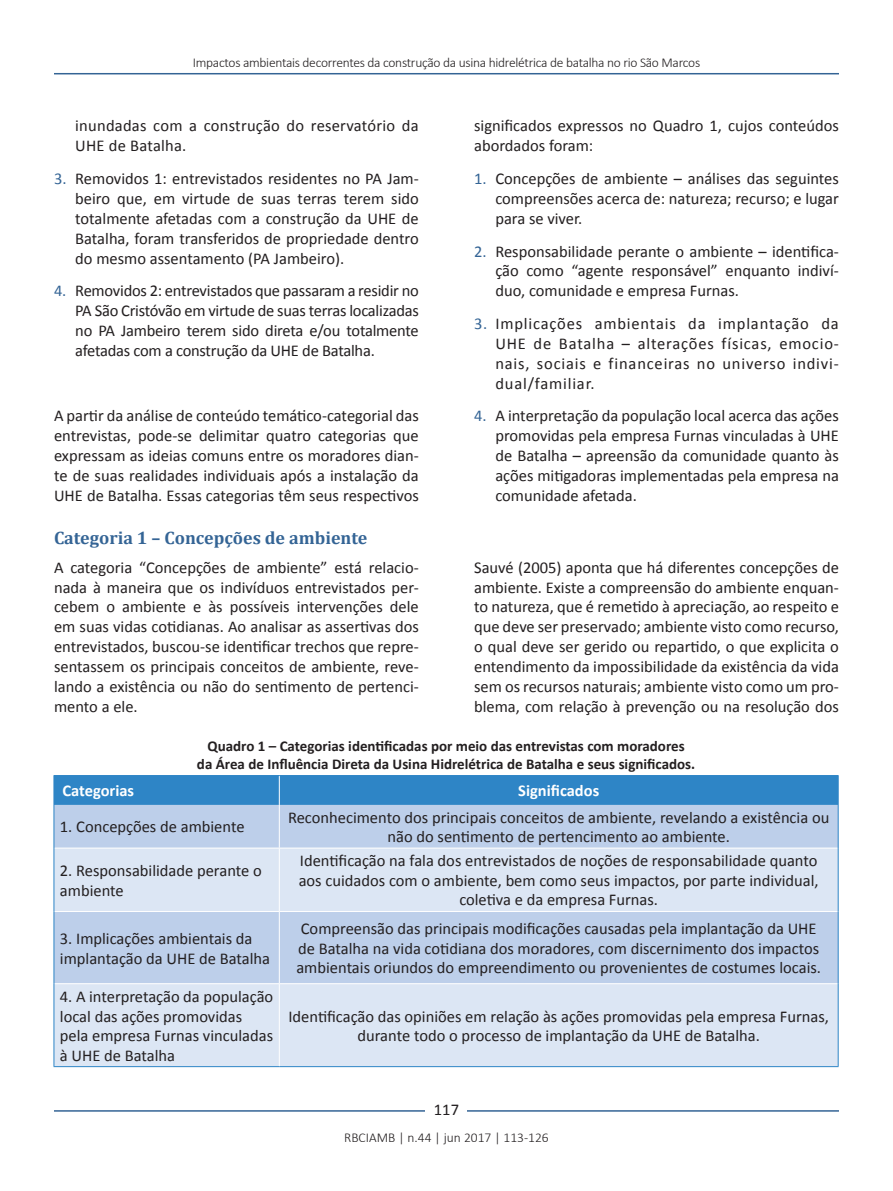
<style>
.page{position:relative;width:893px;height:1191px;background:#fff}
.page>*{position:absolute;margin:0;border:0;box-sizing:border-box;transform-origin:0 0}
.zp_SUB2{font:700 18px "Cambria";color:#346495}
.zp_texto{font:16.5px/20px "Calibri";color:#231f20;text-align:justify}
.zp_Bullet_1{font:16.5px/20px "Calibri";color:#231f20;text-align:justify}
.zp_tabela_texto{font:16.5px/19.5px "Calibri";color:#231f20}
.zp_tabela_primeira_l{font:700 16.5px "Calibri";color:#fff}
.zp_tabela_título{font:700 15px/18px "Calibri";color:#231f20;text-align:center}
.t1{font:300 13.5px "Calibri";letter-spacing:-.02em;color:#231f20}
.t2{font:300 13.5px "Calibri";color:#231f20}
.s1{color:#346495}
</style>
<div class="page">
<hr style="left:54px;top:73px;width:785px;height:1px;background:#346495">
<hr style="left:54px;top:1110px;width:785px;height:1px;background:#346495">
<div style="left:426px;top:1096px;width:41px;height:26px;background:#fff"></div>
<div style="left:55px;top:805px;width:783px;height:42px;background:#bdcfea"></div>
<svg style="left:55px;top:848px;width:783px;height:218px;background:#d1def0"></svg>
<hr style="left:279px;top:805px;width:1px;height:42px;background:#fff">
<hr style="left:279px;top:848px;width:1px;height:63px;background:#fff">
<hr style="left:54px;top:911px;width:225px;height:1px;background:#fff">
<hr style="left:279px;top:911px;width:559px;height:1px;background:#fff">
<hr style="left:279px;top:912px;width:1px;height:71px;background:#fff">
<hr style="left:54px;top:983px;width:225px;height:1px;background:#fff">
<hr style="left:279px;top:983px;width:559px;height:1px;background:#fff">
<hr style="left:279px;top:984px;width:1px;height:82px;background:#fff">
<div style="left:54px;top:775px;width:785px;height:30px;background:#2e85c6"></div>
<hr style="left:54px;top:805px;width:1px;height:43px;background:#2e85c6">
<hr style="left:838px;top:805px;width:1px;height:43px;background:#2e85c6">
<hr style="left:54px;top:848px;width:1px;height:63px;background:#2e85c6">
<hr style="left:838px;top:848px;width:1px;height:63px;background:#2e85c6">
<hr style="left:54px;top:911px;width:1px;height:72px;background:#2e85c6">
<hr style="left:838px;top:911px;width:1px;height:72px;background:#2e85c6">
<hr style="left:54px;top:983px;width:1px;height:83px;background:#2e85c6">
<hr style="left:838px;top:983px;width:1px;height:83px;background:#2e85c6">
<hr style="left:54px;top:1066px;width:225px;height:1px;background:#2e85c6">
<hr style="left:279px;top:1066px;width:559px;height:1px;background:#2e85c6">
<p class="t1" style="left:193px;top:54px;width:509px">Impactos ambientais decorrentes da construção da usina hidrelétrica de batalha no rio São Marcos</p>
<p class="zp_Bullet_1" style="left:75px;top:116px;width:345px">inundadas com a construção do reservatório da<br>UHE de Batalha.</p>
<p class="zp_Bullet_1" style="left:75px;top:168px;width:345px;text-indent:-21px"><span class="s1">3.</span> Removidos 1: entrevistados residentes no PA Jam&shy;beiro que, em virtude de suas terras terem sido totalmente afetadas com a construção da UHE de Batalha, foram transferidos de propriedade dentro do mesmo assentamento (PA Jambeiro).</p>
<p class="zp_Bullet_1" style="left:75px;top:280px;width:345px;text-indent:-21px"><span class="s1">4.</span> Removidos 2: entrevistados que passaram a residir no PA São Cristóvão em virtude de suas terras localizadas no PA Jambeiro terem sido direta e/ou totalmente afetadas com a construção da UHE de Batalha.</p>
<p class="zp_texto" style="left:54px;top:405px;width:366px">A partir da análise de conteúdo temático-categorial das entrevistas, pode-se delimitar quatro categorias que expressam as ideias comuns entre os moradores dian&shy;te de suas realidades individuais após a instalação da UHE de Batalha. Essas categorias têm seus respectivos</p>
<p class="zp_texto" style="left:474px;top:116px;width:366px">significados expressos no Quadro 1, cujos conteúdos abordados foram:</p>
<p class="zp_Bullet_1" style="left:495px;top:168px;width:345px;text-indent:-21px"><span class="s1">1.</span> Concepções de ambiente – análises das seguintes compreensões acerca de: natureza; recurso; e lugar para se viver.</p>
<p class="zp_Bullet_1" style="left:495px;top:241px;width:345px;text-indent:-21px"><span class="s1">2.</span> Responsabilidade perante o ambiente – identifica&shy;ção como “agente responsável” enquanto indiví&shy;duo, comunidade e empresa Furnas.</p>
<p class="zp_Bullet_1" style="left:495px;top:313px;width:345px;text-indent:-21px"><span class="s1">3.</span> Implicações ambientais da implantação da UHE de Batalha – alterações físicas, emocio&shy;nais, sociais e financeiras no universo indivi&shy;dual/familiar.</p>
<p class="zp_Bullet_1" style="left:495px;top:405px;width:345px;text-indent:-21px"><span class="s1">4.</span> A interpretação da população local acerca das ações promovidas pela empresa Furnas vinculadas à UHE de Batalha – apreensão da comunidade quanto às ações mitigadoras implementadas pela empresa na comunidade afetada.</p>
<p class="zp_SUB2" style="left:54px;top:525px;width:315px">Categoria 1 – Concepções de ambiente</p>
<p class="zp_texto" style="left:54px;top:556px;width:366px">A categoria “Concepções de ambiente” está relacio&shy;nada à maneira que os indivíduos entrevistados per&shy;cebem o ambiente e às possíveis intervenções dele em suas vidas cotidianas. Ao analisar as assertivas dos entrevistados, buscou-se identificar trechos que repre&shy;sentassem os principais conceitos de ambiente, reve&shy;lando a existência ou não do sentimento de pertenci&shy;mento a ele.</p>
<p class="zp_texto" style="left:474px;top:556px;width:366px">Sauvé (2005) aponta que há diferentes concepções de ambiente. Existe a compreensão do ambiente enquan&shy;to natureza, que é remetido à apreciação, ao respeito e que deve ser preservado; ambiente visto como recurso, o qual deve ser gerido ou repartido, o que explicita o entendimento da impossibilidade da existência da vida sem os recursos naturais; ambiente visto como um pro&shy;blema, com relação à prevenção ou na resolução dos</p>
<p class="zp_tabela_título" style="left:197px;top:736px;width:500px">Quadro 1 – Categorias identificadas por meio das entrevistas com moradores<br>da Área de Influência Direta da Usina Hidrelétrica de Batalha e seus significados.</p>
<p class="zp_tabela_primeira_l" style="left:62px;top:779px;width:73px">Categorias</p>
<p class="zp_tabela_primeira_l" style="left:518px;top:779px;width:83px">Significados</p>
<p class="zp_tabela_texto" style="left:60px;top:816px;width:186px">1. Concepções de ambiente</p>
<p class="zp_tabela_texto" style="left:288px;top:807px;width:543px;text-align:center">Reconhecimento dos principais conceitos de ambiente, revelando a existência ou não do sentimento de pertencimento ao ambiente.</p>
<p class="zp_tabela_texto" style="left:60px;top:860px;width:203px">2. Responsabilidade perante o ambiente</p>
<p class="zp_tabela_texto" style="left:299px;top:850px;width:521px;text-align:center">Identificação na fala dos entrevistados de noções de responsabilidade quanto aos cuidados com o ambiente, bem como seus impactos, por parte individual, coletiva e da empresa Furnas.</p>
<p class="zp_tabela_texto" style="left:60px;top:928px;width:212px">3. Implicações ambientais da implantação da UHE de Batalha</p>
<p class="zp_tabela_texto" style="left:296px;top:918px;width:526px">Compreensão das principais modificações causadas pela implantação da UHE de Batalha na vida cotidiana dos moradores, com discernimento dos impactos ambientais oriundos do empreendimento ou provenientes de costumes locais.</p>
<p class="zp_tabela_texto" style="left:60px;top:986px;width:215px">4. A interpretação da população local das ações promovidas pela empresa Furnas vinculadas à UHE de Batalha</p>
<p class="zp_tabela_texto" style="left:288px;top:1006px;width:542px;text-align:center">Identificação das opiniões em relação às ações promovidas pela empresa Furnas, durante todo o processo de implantação da UHE de Batalha.</p>
<p class="zp_texto" style="left:434px;top:1099px;width:27px">117</p>
<p class="t2" style="left:344px;top:1129px;width:206px">RBCIAMB | n.44 | jun 2017 | 113-126</p>
</div>
